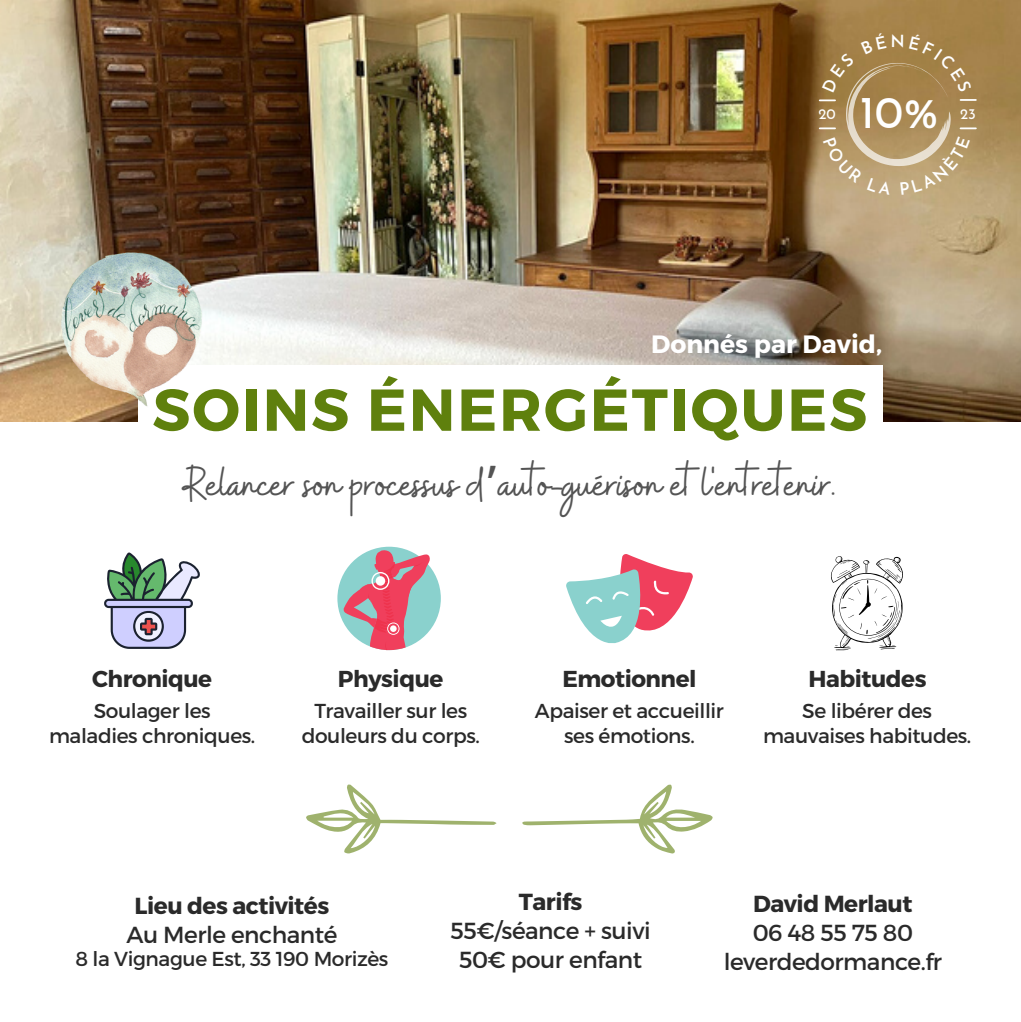
<style>
.page{position:relative;width:1021px;height:1022px;background:#fff}
.page>*{position:absolute;margin:0;border:0;box-sizing:border-box;transform-origin:0 0}
.t1{font:700 59.1px "Montserrat";letter-spacing:.035em;color:#5f800d}
.t2{font:49.5px "Buffalo";letter-spacing:-.015em;color:#545454}
.t3{font:45.6px "Josefin Sans";color:#fff}
.t4{font:700 24.9px "Montserrat";color:#fff}
.t5{font:23.1px "Montserrat";letter-spacing:-.02em;color:#2a2a2a}
.t6{font:700 23.1px "Montserrat";letter-spacing:-.02em;color:#2a2a2a}
.t7{font:20.1px/25.2px "Montserrat";letter-spacing:-.02em;color:#2a2a2a;text-align:center}
.t8{font:14.7px "Josefin Sans";color:#fff}
.s1{font-family:"Noto Sans Gurmukhi"}
</style>
<div class="page">
<img style="left:0;top:0;width:1020px;height:421px">
<img style="left:138px;top:365px;width:744px;height:56px">
<svg style="left:522px;top:784px;width:190px;height:69px"></svg>
<svg style="left:306px;top:784px;width:190px;height:69px"></svg>
<img style="left:8px;top:235px;width:249px;height:173px">
<svg style="left:104px;top:552px;width:96px;height:97px"></svg>
<svg style="left:566px;top:554px;width:127px;height:90px"></svg>
<svg style="left:831px;top:556px;width:72px;height:94px"></svg>
<div style="left:337px;top:546px;width:104px;height:104px;background:#8ad1cd;border-radius:50%"></div>
<svg style="left:342px;top:548px;width:88px;height:102px"></svg>
<svg style="left:819px;top:33px;width:156px;height:162px"></svg>
<p class="t3" style="left:859px;top:94px;width:81px">10%</p>
<p class="t8" style="left:818px;top:107px;width:19px">20</p>
<p class="t8" style="left:959px;top:107px;width:17px">23</p>
<p class="t4" style="left:651px;top:328px;width:232px">Donnés par David,</p>
<p class="t1" style="left:152px;top:371px;width:716px">SOINS ÉNERGÉTIQUES</p>
<p class="t2" style="left:184px;top:452px;width:653px">Relancer son processus d<span class="s1">’</span>auto-guérison et l'entretenir.</p>
<p class="t6" style="left:92px;top:663px;width:121px">Chronique</p>
<p class="t7" style="left:49px;top:697px;width:208px">Soulager les maladies chroniques.</p>
<p class="t6" style="left:338px;top:663px;width:107px">Physique</p>
<p class="t7" style="left:302px;top:697px;width:179px">Travailler sur les douleurs du corps.</p>
<p class="t6" style="left:562px;top:663px;width:136px">Emotionnel</p>
<p class="t7" style="left:535px;top:697px;width:190px">Apaiser et accueillir ses émotions.</p>
<p class="t6" style="left:808px;top:663px;width:119px">Habitudes</p>
<p class="t7" style="left:762px;top:697px;width:210px">Se libérer des mauvaises habitudes.</p>
<p class="t6" style="left:135px;top:890px;width:196px">Lieu des activités</p>
<p class="t5" style="left:126px;top:919px;width:212px">Au Merle enchanté</p>
<p class="t7" style="left:75px;top:945px;width:314px">8 la Vignague Est, 33 190 Morizès</p>
<p class="t6" style="left:518px;top:886px;width:65px">Tarifs</p>
<p class="t5" style="left:450px;top:915px;width:201px">55€/séance + suivi</p>
<p class="t5" style="left:459px;top:944px;width:184px">50€ pour enfant</p>
<p class="t6" style="left:753px;top:888px;width:161px">David Merlaut</p>
<p class="t5" style="left:752px;top:917px;width:162px">06 48 55 75 80</p>
<p class="t5" style="left:723px;top:947px;width:220px">leverdedormance.fr</p>
</div>
